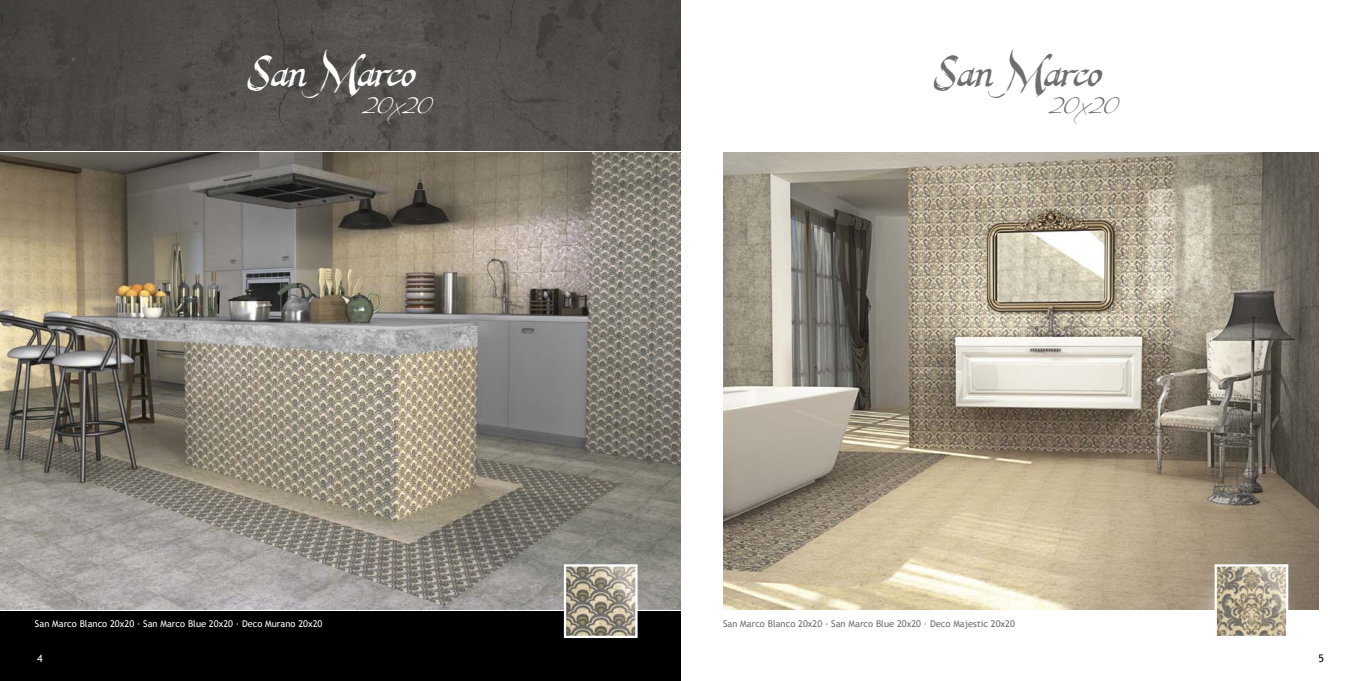
<style>
.page{position:relative;width:1361px;height:681px;background:#fff}
.page>*{position:absolute;margin:0;border:0;box-sizing:border-box;transform-origin:0 0}
.t1{font:30.45px "Scriptina";color:#fff}
.t2{font:30.45px "Scriptina";color:#6e6e6e}
.t3{font:29.25px "Last King Quest";color:#fff;scale:1.11 1}
.t4{font:29.25px "Last King Quest";color:#6e6e6e;scale:1.11 1}
.t5{font:10.5px "Trebuchet MS";color:#fff}
.t6{font:10.5px "Trebuchet MS";color:#000}
.t7{font:9.3px "Trebuchet MS";color:#6e6e6e}
.t8{font:9.3px "Trebuchet MS";color:#fff}
</style>
<div class="page">
<div style="left:0;top:611px;width:680px;height:69px;background:#000"></div>
<img style="left:0;top:0;width:680px;height:150px">
<img style="left:723px;top:152px;width:595px;height:457px">
<img style="left:0;top:152px;width:680px;height:457px">
<img style="left:1217px;top:567px;width:68px;height:67px">
<div style="left:1214px;top:564px;width:74px;height:73px;border:2px solid #fff"></div>
<img style="left:567px;top:567px;width:67px;height:67px">
<div style="left:564px;top:564px;width:73px;height:73px;border:2px solid #fff"></div>
<h2 class="t3" style="left:246px;top:58px;width:153px">San Marco</h2>
<h1 class="t1" style="left:362px;top:85px;width:73px">20x20</h1>
<h2 class="t4" style="left:933px;top:58px;width:153px">San Marco</h2>
<h1 class="t2" style="left:1048px;top:85px;width:73px">20x20</h1>
<p class="t8" style="left:35px;top:618px;width:289px">San Marco Blanco 20x20 · San Marco Blue 20x20 · Deco Murano 20x20</p>
<p class="t7" style="left:723px;top:618px;width:293px">San Marco Blanco 20x20 · San Marco Blue 20x20 · Deco Majestic 20x20</p>
<p class="t5" style="left:37px;top:652px;width:7px">4</p>
<p class="t6" style="left:1318px;top:652px;width:7px">5</p>
</div>
